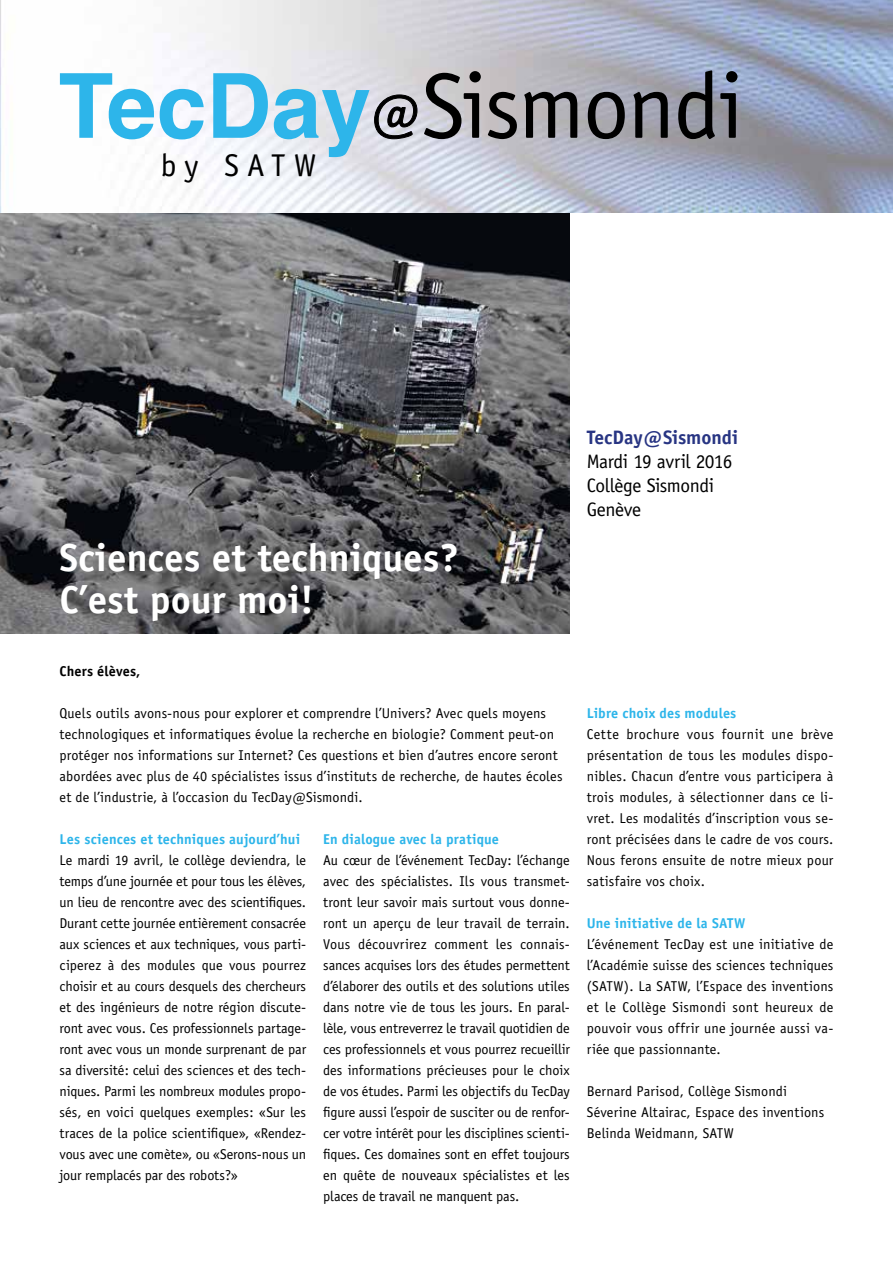
<style>
.page{position:relative;width:893px;height:1263px;background:#fff}
.page>*{position:absolute;margin:0;border:0;box-sizing:border-box;transform-origin:0 0}
.t1{font:93px "Officina Sans";letter-spacing:-.025em;color:#000}
.t2{font:700 39px/42px "Officina Sans";color:#fff}
.t3{font:31.5px "Officina Sans";letter-spacing:.26em;color:#000}
.t4{font:19.5px/24px "Officina Sans";letter-spacing:-.025em;color:#000}
.t5{font:700 19.5px "Officina Sans";letter-spacing:-.005em;color:#283583}
.t6{font:14.25px/21px "Officina Sans";letter-spacing:.01em;color:#000;text-align:justify}
.t7{font:700 14.25px "Officina Sans";letter-spacing:.01em;color:#2db5ea}
.t8{font:700 14.25px "Officina Sans";letter-spacing:.01em;color:#000}
.s1{font-family:"Helvetica";font-weight:700;font-size:89.7px;color:#2db5ea}
.s2{font-size:52.5px}
</style>
<div class="page">
<img style="left:0;top:213px;width:570px;height:421px">
<img style="left:0;top:0;width:893px;height:213px">
<svg style="left:374px;top:94px;width:44px;height:45px;background:#b2b2ba"></svg>
<h1 class="t1" style="left:58px;top:52px;width:687px"><span class="s1">TecDay</span><span class="s2">@</span>Sismondi</h1>
<h3 class="t3" style="left:161px;top:147px;width:157px">by SATW</h3>
<h2 class="t2" style="left:60px;top:536px;width:401px">Sciences et techniques?<br>C’est pour moi!</h2>
<h3 class="t5" style="left:587px;top:425px;width:153px">TecDay@Sismondi</h3>
<h3 class="t4" style="left:587px;top:449px;width:147px">Mardi 19 avril 2016<br>Collège Sismondi<br>Genève</h3>
<p class="t8" style="left:60px;top:662px;width:82px">Chers élèves,</p>
<p class="t6" style="left:60px;top:702px;width:505px;text-align:left">Quels outils avons-nous pour explorer et comprendre l’Univers? Avec quels moyens technologiques et informatiques évolue la recherche en biologie? Comment peut-on protéger nos informations sur Internet? Ces questions et bien d’autres encore seront abordées avec plus de 40 spécialistes issus d’instituts de recherche, de hautes écoles et de l’industrie, à l’occasion du TecDay@Sismondi.</p>
<p class="t7" style="left:60px;top:830px;width:242px">Les sciences et techniques aujourd’hui</p>
<p class="t6" style="left:60px;top:849px;width:248px">Le mardi 19 avril, le collège deviendra, le temps d’une journée et pour tous les élèves, un lieu de rencontre avec des scientifiques.<br>Durant cette journée entièrement consacrée aux sciences et aux techniques, vous parti&shy;ciperez à des modules que vous pourrez choisir et au cours desquels des chercheurs et des ingénieurs de notre région discute&shy;ront avec vous. Ces professionnels partage&shy;ront avec vous un monde surprenant de par sa diversité: celui des sciences et des tech&shy;niques. Parmi les nombreux modules propo&shy;sés, en voici quelques exemples: «Sur les traces de la police scientifique», «Rendez&shy;vous avec une comète», ou «Serons-nous un jour remplacés par des robots?»</p>
<p class="t7" style="left:323px;top:830px;width:177px">En dialogue avec la pratique</p>
<p class="t6" style="left:323px;top:849px;width:248px">Au cœur de l’événement TecDay: l’échange avec des spécialistes. Ils vous transmet&shy;tront leur savoir mais surtout vous donne&shy;ront un aperçu de leur travail de terrain.<br>Vous découvrirez comment les connais&shy;sances acquises lors des études permettent d’élaborer des outils et des solutions utiles dans notre vie de tous les jours. En paral&shy;lèle, vous entreverrez le travail quotidien de ces professionnels et vous pourrez recueillir des informations précieuses pour le choix de vos études. Parmi les objectifs du TecDay figure aussi l’espoir de susciter ou de renfor&shy;cer votre intérêt pour les disciplines scienti&shy;fiques. Ces domaines sont en effet toujours en quête de nouveaux spécialistes et les places de travail ne manquent pas.</p>
<p class="t7" style="left:587px;top:704px;width:151px">Libre choix des modules</p>
<p class="t6" style="left:587px;top:723px;width:248px">Cette brochure vous fournit une brève présentation de tous les modules dispo&shy;nibles. Chacun d’entre vous participera à trois modules, à sélectionner dans ce li&shy;vret. Les modalités d’inscription vous se&shy;ront précisées dans le cadre de vos cours.<br>Nous ferons ensuite de notre mieux pour satisfaire vos choix.</p>
<p class="t7" style="left:587px;top:914px;width:160px">Une initiative de la SATW</p>
<p class="t6" style="left:587px;top:934px;width:248px">L’événement TecDay est une initiative de l’Académie suisse des sciences techniques (SATW). La SATW, l’Espace des inventions et le Collège Sismondi sont heureux de pouvoir vous offrir une journée aussi va&shy;riée que passionnante.</p>
<p class="t6" style="left:587px;top:1081px;width:239px;text-align:left">Bernard Parisod, Collège Sismondi<br>Séverine Altairac, Espace des inventions<br>Belinda Weidmann, SATW</p>
</div>
